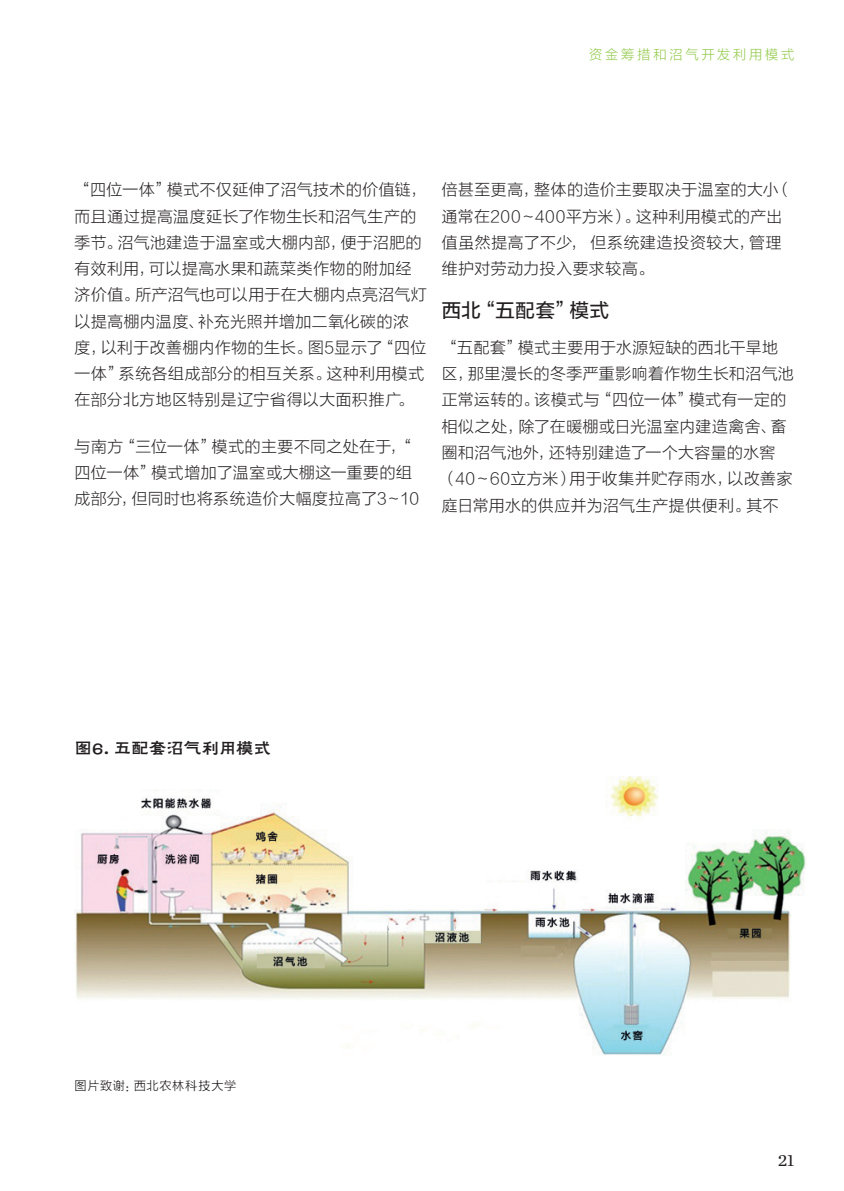
<style>
.page{position:relative;width:844px;height:1191px;background:#fff}
.page>*{position:absolute;margin:0;border:0;box-sizing:border-box;transform-origin:0 0}
.t1{font:19.25px "FZLTZHUNHK GBK1 0";letter-spacing:.04em;color:#231f20}
.t2{font:17.5px "FZHLJW GB1 0";letter-spacing:-.005em;color:#231f20}
.t3{font:17.5px "Chronicle Text G1";color:#231f20}
.t4{font:15.75px/26.2px "FZLTXHK GBK1 0";letter-spacing:.04em;color:#231f20}
.t5{font:13.12px "FZLTXHK GBK1 0";letter-spacing:.22em;color:#90c846}
.t6{font:12.25px "FZLTXHK";letter-spacing:.055em;color:#231f20}
</style>
<div class="page">
<img style="left:74px;top:776px;width:732px;height:279px">
<p class="t5" style="left:589px;top:48px;width:207px">资金筹措和沼气开发利用模式</p>
<p class="t4" style="left:74px;top:177px;width:354px">“四位一体”模式不仅延伸了沼气技术的价值链，而且通过提高温度延长了作物生长和沼气生产的季节。沼气池建造于温室或大棚内部，便于沼肥的有效利用，可以提高水果和蔬菜类作物的附加经济价值。所产沼气也可以用于在大棚内点亮沼气灯以提高棚内温度、补充光照并增加二氧化碳的浓度，以利于改善棚内作物的生长。图5显示了“四位一体”系统各组成部分的相互关系。这种利用模式在部分北方地区特别是辽宁省得以大面积推广。</p>
<p class="t4" style="left:74px;top:433px;width:346px">与南方“三位一体”模式的主要不同之处在于，“四位一体”模式增加了温室或大棚这一重要的组成部分，但同时也将系统造价大幅度拉高了3～10</p>
<p class="t4" style="left:441px;top:177px;width:351px">倍甚至更高，整体的造价主要取决于温室的大小（通常在200～400平方米）。这种利用模式的产出值虽然提高了不少，但系统建造投资较大，管理维护对劳动力投入要求较高。</p>
<p class="t1" style="left:441px;top:299px;width:169px">西北“五配套”模式</p>
<p class="t4" style="left:441px;top:335px;width:353px">“五配套”模式主要用于水源短缺的西北干旱地区，那里漫长的冬季严重影响着作物生长和沼气池正常运转的。该模式与“四位一体”模式有一定的相似之处，除了在暖棚或日光温室内建造禽舍、畜圈和沼气池外，还特别建造了一个大容量的水窖（40～60立方米）用于收集并贮存雨水，以改善家庭日常用水的供应并为沼气生产提供便利。其不</p>
<p class="t2" style="left:74px;top:738px;width:198px">图6. 五配套沼气利用模式</p>
<p class="t6" style="left:74px;top:1079px;width:163px">图片致谢：西北农林科技大学</p>
<p class="t3" style="left:777px;top:1147px;width:18px">21</p>
</div>
